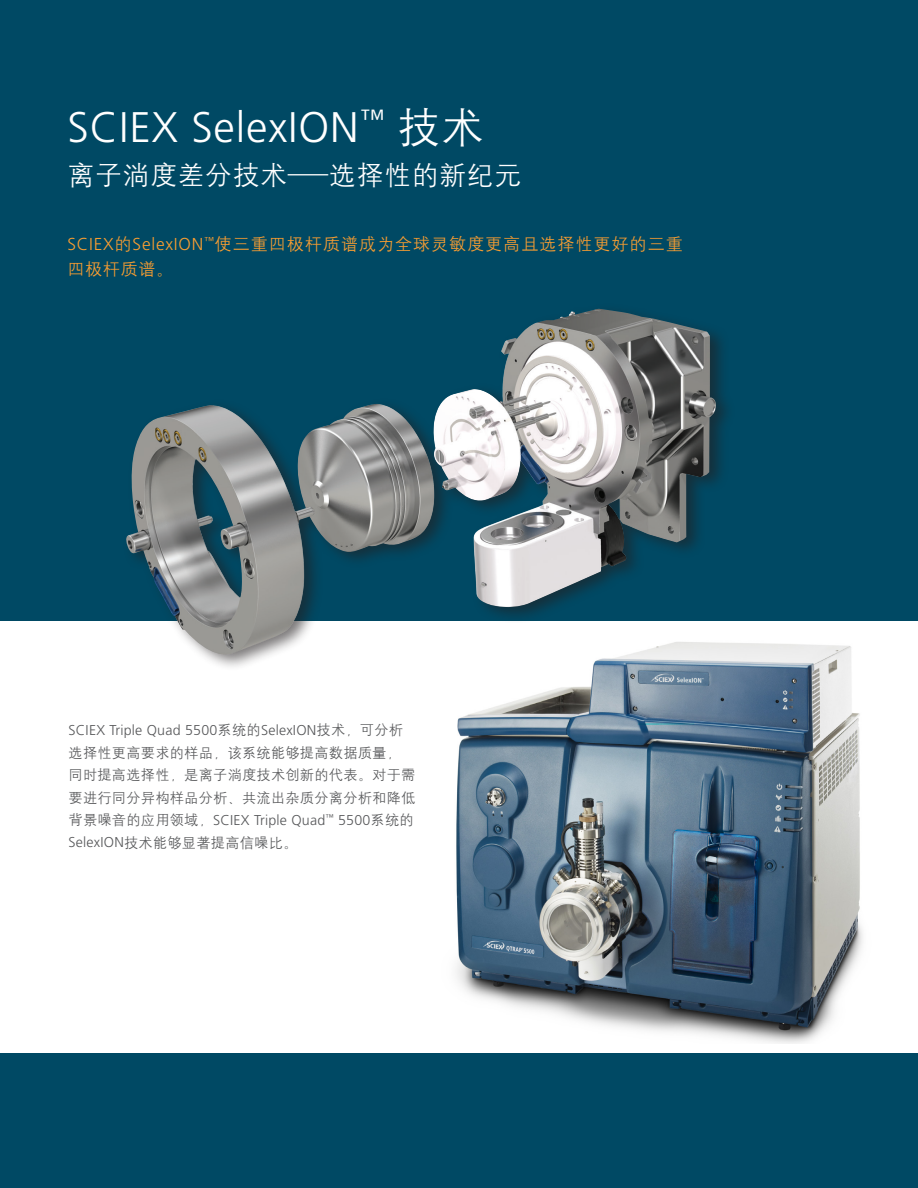
<style>
.page{position:relative;width:918px;height:1188px;background:#004964}
.page>*{position:absolute;margin:0;border:0;box-sizing:border-box;transform-origin:0 0}
.t1{font:300 42.75px "Frutiger LT Std";letter-spacing:.02em;color:#fff}
.t2{font:27px "H Yg 2 gj";letter-spacing:.02em;color:#fff}
.t3{font:17.25px/25.5px "H Yg 2 gj";letter-spacing:.045em;color:#f89d31}
.t4{font:14.25px/22.5px "H Yg 2 gj";letter-spacing:.015em;color:#57585a}
.t5{font:300 14.25px "Frutiger LT Std";letter-spacing:.015em;color:#57585a}
.s1{font-family:"H Yg 2 gj";font-weight:400}
.s2{font-family:"Frutiger LT Std";font-weight:300}
</style>
<div class="page">
<div style="left:0;top:621px;width:918px;height:432px;background:#fff"></div>
<img style="left:456px;top:643px;width:407px;height:401px">
<div style="left:122px;top:303px;width:613px;height:368px;background:#231f20;opacity:.6"></div>
<img style="left:125px;top:309px;width:591px;height:303px">
<h1 class="t1" style="left:68px;top:103px;width:418px">SCIEX SelexION<sup>™</sup> <span class="s1">技术</span></h1>
<h2 class="t2" style="left:68px;top:161px;width:455px">离子淌度差分技术—选择性的新纪元</h2>
<p class="t3" style="left:67px;top:231px;width:617px"><span class="s2">SCIEX</span>的<span class="s2">SelexION</span><sup>™</sup>使三重四极杆质谱成为全球灵敏度更高且选择性更好的三重四极杆质谱。</p>
<p class="t5" style="left:69px;top:722px;width:336px">SCIEX Triple Quad 5500<span class="s1">系统的</span>SelexION<span class="s1">技术，可分析</span></p>
<p class="t4" style="left:69px;top:741px;width:348px">选择性更高要求的样品，该系统能够提高数据质量，同时提高选择性，是离子淌度技术创新的代表。对于需要进行同分异构样品分析、共流出杂质分离分析和降低</p>
<p class="t5" style="left:69px;top:812px;width:347px"><span class="s1">背景噪音的应用领域，</span>SCIEX Triple Quad<sup>™</sup> 5500<span class="s1">系统的</span></p>
<p class="t4" style="left:69px;top:831px;width:230px"><span class="s2">SelexION</span>技术能够显著提高信噪比。</p>
</div>
